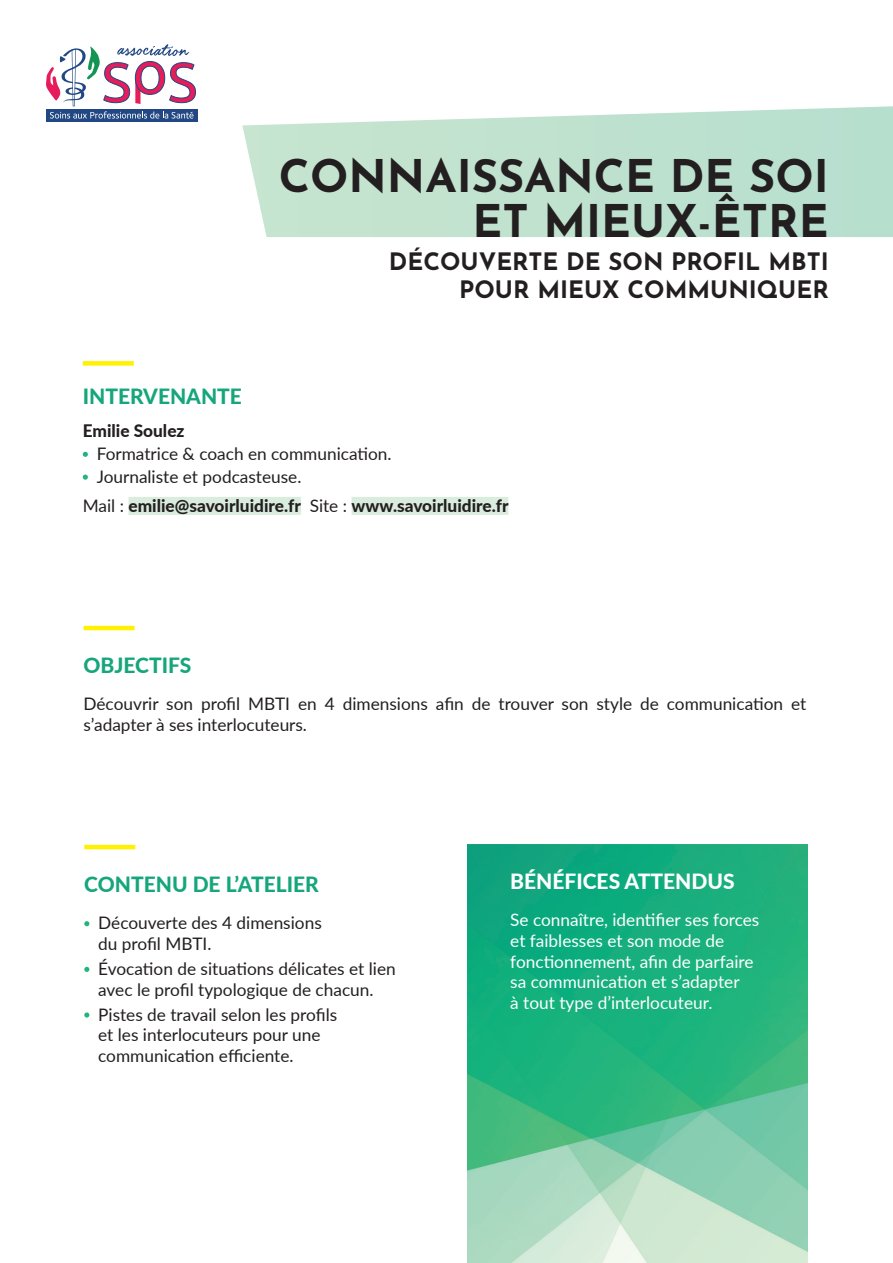
<style>
.page{position:relative;width:893px;height:1263px;background:#fff}
.page>*{position:absolute;margin:0;border:0;box-sizing:border-box;transform-origin:0 0}
.t1{font:700 45px/45px "Josefin Sans";color:#231f20;text-align:right}
.t2{font:700 24px/28.5px "Josefin Sans";color:#231f20;text-align:right}
.t3{font:800 21px "Lato";color:#16a67b}
.t4{font:800 21px "Lato";color:#fff}
.t5{font:17.25px/20.7px "Lato";color:#231f20}
.t6{font:17.25px/20.7px "Lato";color:#fff}
.t7{font:800 17.25px "Lato";color:#231f20}
.s1{font-weight:400}
</style>
<div class="page">
<div style="left:46px;top:109px;width:151px;height:12px;background:#224883"></div>
<svg style="left:46px;top:44px;width:150px;height:75px"></svg>
<svg style="left:242px;top:106px;width:651px;height:131px;background:#c5e4d4"></svg>
<img style="left:468px;top:844px;width:340px;height:419px">
<div style="left:83px;top:361px;width:51px;height:5px;background:#fff101"></div>
<div style="left:128px;top:497px;width:173px;height:18px;background:#d9ecde"></div>
<div style="left:352px;top:497px;width:156px;height:18px;background:#d9ecde"></div>
<svg style="left:83px;top:452px;width:5px;height:5px"></svg>
<svg style="left:83px;top:475px;width:5px;height:5px"></svg>
<hr style="left:84px;top:626px;width:51px;height:4px;background:#fff101">
<hr style="left:84px;top:845px;width:51px;height:4px;background:#fff101">
<svg style="left:84px;top:921px;width:5px;height:5px"></svg>
<svg style="left:84px;top:967px;width:5px;height:5px"></svg>
<svg style="left:84px;top:1012px;width:5px;height:5px"></svg>
<h1 class="t1" style="left:279px;top:147px;width:551px">CONNAISSANCE DE SOI<br>ET MIEUX-ÊTRE</h1>
<h2 class="t2" style="left:389px;top:244px;width:441px">DÉCOUVERTE DE SON PROFIL MBTI<br>POUR MIEUX COMMUNIQUER</h2>
<p class="t3" style="left:83px;top:380px;width:161px">INTERVENANTE</p>
<p class="t7" style="left:83px;top:418px;width:103px">Emilie Soulez</p>
<p class="t5" style="left:97px;top:441px;width:296px;line-height:22.8px">Formatrice &amp; coach en communication.<br>Journaliste et podcasteuse.</p>
<p class="t7" style="left:83px;top:493px;width:427px"><span class="s1">Mail :</span> emilie@savoirluidire.fr <span class="s1">Site :</span> www.savoirluidire.fr</p>
<p class="t3" style="left:84px;top:649px;width:109px">OBJECTIFS</p>
<p class="t5" style="left:84px;top:693px;width:724px">Découvrir son profil MBTI en 4 dimensions afin de trouver son style de communication et s’adapter à ses interlocuteurs.</p>
<p class="t3" style="left:84px;top:868px;width:236px">CONTENU DE L’ATELIER</p>
<p class="t5" style="left:98px;top:912px;width:225px">Découverte des 4 dimensions du profil MBTI.</p>
<p class="t5" style="left:98px;top:957px;width:299px">Évocation de situations délicates et lien avec le profil typologique de chacun.</p>
<p class="t5" style="left:98px;top:1003px;width:240px">Pistes de travail selon les profils et les interlocuteurs pour une communication efficiente.</p>
<p class="t4" style="left:510px;top:865px;width:226px">BÉNÉFICES ATTENDUS</p>
<p class="t6" style="left:510px;top:909px;width:251px">Se connaître, identifier ses forces et faiblesses et son mode de fonctionnement, afin de parfaire sa communication et s’adapter<br>à tout type d’interlocuteur.</p>
</div>
